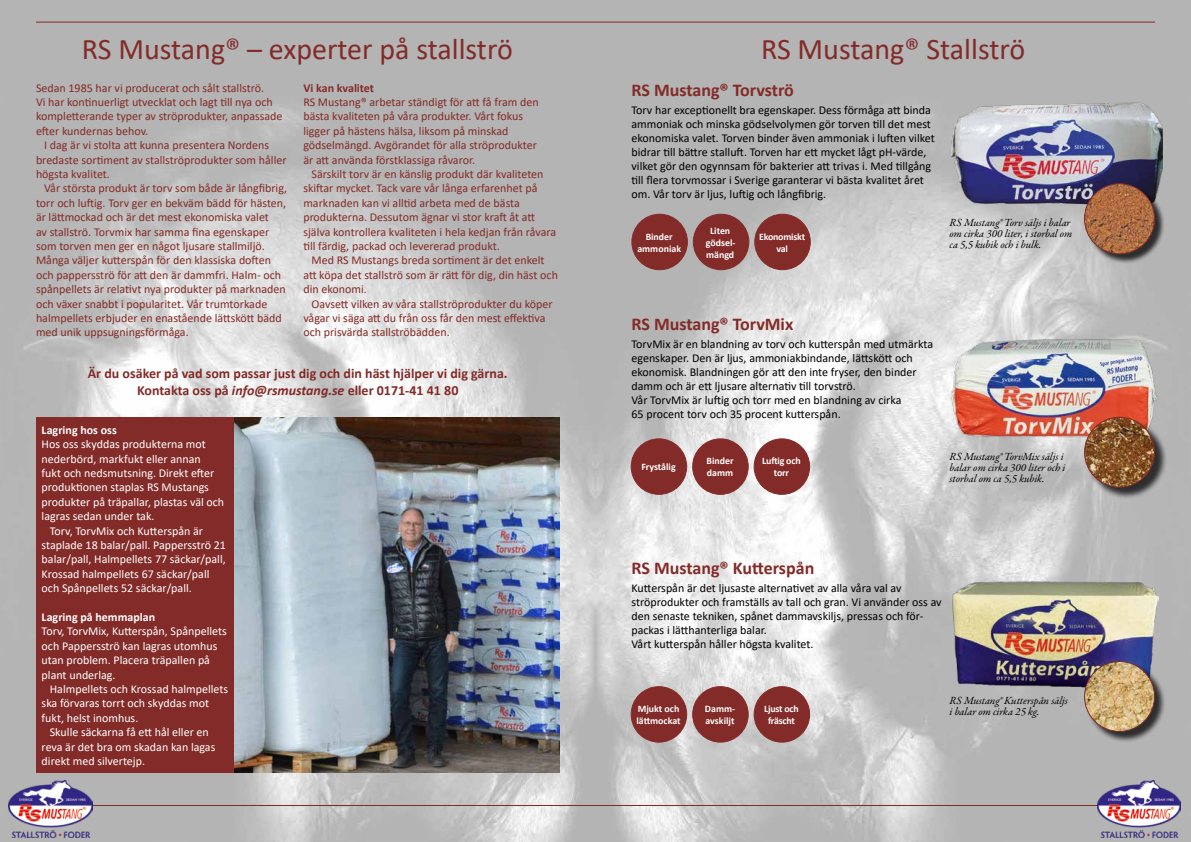
<style>
.page{position:relative;width:1191px;height:842px;background:#fff}
.page>*{position:absolute;margin:0;border:0;box-sizing:border-box;transform-origin:0 0}
.t1{font:30px "Calibri";color:#832b28}
.t2{font:700 18px "Calibri";color:#832b28}
.t3{font:700 14px/16.8px "Calibri";color:#832b28;text-align:center}
.t4{font:12px/14.4px "Calibri";color:#832b28}
.t5{font:12px/14px "Calibri";color:#000}
.t6{font:12px/14.4px "Calibri";color:#fff}
.t7{font:700 12px "Calibri";color:#fff}
.t8{font:700 12px "Calibri";color:#832b28}
.t9{font:italic 11px/11px "Garamond Premr Pro";letter-spacing:-.005em;color:#000}
.t10{font:700 9.9px/11.9px "Calibri";color:#fff}
.t11{font:700 9.9px/11.9px "Calibri";letter-spacing:-.02em;color:#fff;text-align:center}
.s1{font-style:italic}
</style>
<div class="page">
<img style="left:0;top:0;width:1191px;height:842px">
<img style="left:234px;top:418px;width:325px;height:355px">
<div style="left:36px;top:418px;width:198px;height:355px;background:#832b28"></div>
<hr style="left:36px;top:805px;width:1119px;height:1px;background:#832b28">
<img style="left:9px;top:780px;width:83px;height:57px">
<img style="left:1097px;top:780px;width:83px;height:57px">
<hr style="left:36px;top:22px;width:1119px;height:1px;background:#832b28">
<img style="left:949px;top:339px;width:211px;height:99px">
<img style="left:950px;top:581px;width:208px;height:110px">
<div style="left:693px;top:214px;width:56px;height:56px;background:#832b28;border-radius:50%"></div>
<div style="left:693px;top:214px;width:56px;height:56px;border:1px solid #832b28;border-radius:50%"></div>
<div style="left:632px;top:214px;width:55px;height:56px;background:#832b28;border-radius:50%"></div>
<div style="left:631px;top:214px;width:56px;height:56px;border:1px solid #832b28;border-radius:50%"></div>
<div style="left:755px;top:214px;width:55px;height:56px;background:#832b28;border-radius:50%"></div>
<div style="left:754px;top:214px;width:56px;height:56px;border:1px solid #832b28;border-radius:50%"></div>
<img style="left:951px;top:98px;width:211px;height:112px">
<div style="left:1085px;top:185px;width:80px;height:79px;background:#000;opacity:.75"></div>
<img style="left:1084px;top:184px;width:70px;height:70px;border-radius:35px">
<div style="left:1084px;top:183px;width:71px;height:71px;border:1px solid #832b28;border-radius:50%"></div>
<div style="left:692px;top:439px;width:56px;height:55px;background:#832b28;border-radius:50%"></div>
<div style="left:692px;top:438px;width:56px;height:57px;border:1px solid #832b28;border-radius:50%"></div>
<div style="left:631px;top:439px;width:55px;height:55px;background:#832b28;border-radius:50%"></div>
<div style="left:631px;top:438px;width:56px;height:57px;border:1px solid #832b28;border-radius:50%"></div>
<div style="left:754px;top:439px;width:55px;height:55px;background:#832b28;border-radius:50%"></div>
<div style="left:754px;top:438px;width:56px;height:57px;border:1px solid #832b28;border-radius:50%"></div>
<div style="left:692px;top:687px;width:56px;height:55px;background:#832b28;border-radius:50%"></div>
<div style="left:692px;top:686px;width:56px;height:56px;border:1px solid #832b28;border-radius:50%"></div>
<div style="left:631px;top:687px;width:55px;height:55px;background:#832b28;border-radius:50%"></div>
<div style="left:631px;top:686px;width:56px;height:56px;border:1px solid #832b28;border-radius:50%"></div>
<div style="left:754px;top:687px;width:55px;height:55px;background:#832b28;border-radius:50%"></div>
<div style="left:754px;top:686px;width:56px;height:56px;border:1px solid #832b28;border-radius:50%"></div>
<div style="left:1085px;top:418px;width:82px;height:82px;background:#000;opacity:.75"></div>
<img style="left:1084px;top:417px;width:70px;height:70px;border-radius:35px">
<div style="left:1084px;top:417px;width:71px;height:71px;border:1px solid #832b28;border-radius:50%"></div>
<div style="left:1085px;top:662px;width:81px;height:81px;background:#000;opacity:.75"></div>
<img style="left:1084px;top:661px;width:70px;height:70px;border-radius:35px">
<div style="left:1084px;top:661px;width:71px;height:71px;border:1px solid #832b28;border-radius:50%"></div>
<h1 class="t1" style="left:82px;top:28px;width:432px">RS Mustang® – experter på stallströ</h1>
<p class="t4" style="left:36px;top:80px;width:248px">Sedan 1985 har vi producerat och sålt stallströ.<br>Vi har kontinuerligt utvecklat och lagt till nya och kompletterande typer av ströprodukter, anpassade efter kundernas behov.</p>
<p class="t4" style="left:36px;top:138px;width:252px;text-indent:8px">I dag är vi stolta att kunna presentera Nordens bredaste sortiment av stallströprodukter som håller högsta kvalitet.</p>
<p class="t4" style="left:36px;top:181px;width:253px;text-indent:8px">Vår största produkt är torv som både är långfibrig, torr och luftig. Torv ger en bekväm bädd för hästen, är lättmockad och är det mest ekonomiska valet<br>av stallströ. Torvmix har samma fina egenskaper som torven men ger en något ljusare stallmiljö.<br>Många väljer kutterspån för den klassiska doften och pappersströ för att den är dammfri. Halm- och spånpellets är relativt nya produkter på marknaden och växer snabbt i popularitet. Vår trumtorkade halmpellets erbjuder en enastående lättskött bädd med unik uppsugningsförmåga.</p>
<p class="t8" style="left:303px;top:79px;width:72px">Vi kan kvalitet</p>
<p class="t4" style="left:303px;top:94px;width:237px">RS Mustang® arbetar ständigt för att få fram den bästa kvaliteten på våra produkter. Vårt fokus ligger på hästens hälsa, liksom på minskad gödselmängd. Avgörandet för alla ströprodukter är att använda förstklassiga råvaror.</p>
<p class="t4" style="left:303px;top:166px;width:254px;text-indent:8px">Särskilt torv är en känslig produkt där kvaliteten skiftar mycket. Tack vare vår långa erfarenhet på marknaden kan vi alltid arbeta med de bästa produkterna. Dessutom ägnar vi stor kraft åt att själva kontrollera kvaliteten i hela kedjan från råvara till färdig, packad och levererad produkt.</p>
<p class="t4" style="left:303px;top:253px;width:256px;text-indent:8px">Med RS Mustangs breda sortiment är det enkelt att köpa det stallströ som är rätt för dig, din häst och din ekonomi.</p>
<p class="t4" style="left:303px;top:296px;width:251px;text-indent:8px">Oavsett vilken av våra stallströprodukter du köper vågar vi säga att du från oss får den mest effektiva och prisvärda stallströbädden.</p>
<p class="t3" style="left:88px;top:365px;width:421px">Är du osäker på vad som passar just dig och din häst hjälper vi dig gärna.<br>Kontakta oss på <span class="s1">info@rsmustang.se</span> eller 0171-41 41 80</p>
<p class="t7" style="left:42px;top:421px;width:77px">Lagring hos oss</p>
<p class="t6" style="left:42px;top:437px;width:166px">Hos oss skyddas produkterna mot</p>
<p class="t6" style="left:42px;top:451px;width:161px">nederbörd, markfukt eller annan</p>
<p class="t6" style="left:42px;top:465px;width:174px">fukt och nedsmutsning. Direkt efter</p>
<p class="t6" style="left:42px;top:480px;width:169px">produktionen staplas RS Mustangs</p>
<p class="t6" style="left:42px;top:494px;width:184px">produkter på träpallar, plastas väl och</p>
<p class="t6" style="left:42px;top:509px;width:114px">lagras sedan under tak.</p>
<p class="t6" style="left:50px;top:523px;width:155px">Torv, TorvMix och Kutterspån är</p>
<p class="t6" style="left:42px;top:537px;width:186px">staplade 18 balar/pall. Pappersströ 21</p>
<p class="t6" style="left:42px;top:552px;width:186px">balar/pall, Halmpellets 77 säckar/pall,</p>
<p class="t6" style="left:42px;top:566px;width:169px">Krossad halmpellets 67 säckar/pall</p>
<p class="t6" style="left:42px;top:581px;width:152px">och Spånpellets 52 säckar/pall.</p>
<p class="t7" style="left:42px;top:608px;width:115px">Lagring på hemmaplan</p>
<p class="t6" style="left:42px;top:624px;width:187px">Torv, TorvMix, Kutterspån, Spånpellets och Pappersströ kan lagras utomhus utan problem. Placera träpallen på plant underlag.</p>
<p class="t6" style="left:50px;top:681px;width:180px">Halmpellets och Krossad halmpellets</p>
<p class="t6" style="left:42px;top:696px;width:169px">ska förvaras torrt och skyddas mot</p>
<p class="t6" style="left:42px;top:710px;width:98px">fukt, helst inomhus.</p>
<p class="t6" style="left:50px;top:725px;width:161px">Skulle säckarna få ett hål eller en</p>
<p class="t6" style="left:42px;top:739px;width:175px">reva är det bra om skadan kan lagas</p>
<p class="t6" style="left:42px;top:753px;width:105px">direkt med silvertejp.</p>
<h1 class="t1" style="left:761px;top:28px;width:266px">RS Mustang® Stallströ</h1>
<h2 class="t2" style="left:631px;top:77px;width:164px">RS Mustang® Torvströ</h2>
<p class="t5" style="left:631px;top:103px;width:305px">Torv har exceptionellt bra egenskaper. Dess förmåga att binda ammoniak och minska gödselvolymen gör torven till det mest ekonomiska valet. Torven binder även ammoniak i luften vilket bidrar till bättre stalluft. Torven har ett mycket lågt pH-värde, vilket gör den ogynnsam för bakterier att trivas i. Med tillgång till flera torvmossar i Sverige garanterar vi bästa kvalitet året om. Vår torv är ljus, luftig och långfibrig.</p>
<p class="t10" style="left:706px;top:224px;width:31px;text-align:center">Liten gödsel&shy;mängd</p>
<p class="t9" style="left:949px;top:218px;width:124px">RS Mustang® Torv säljs i balar om cirka 300 liter, i storbal om ca 5,5 kubik och i bulk.</p>
<p class="t10" style="left:637px;top:230px;width:45px;text-align:center">Binder ammoniak</p>
<p class="t11" style="left:759px;top:230px;width:48px">Ekonomiskt val</p>
<h2 class="t2" style="left:631px;top:311px;width:163px">RS Mustang® TorvMix</h2>
<p class="t5" style="left:631px;top:337px;width:303px">TorvMix är en blandning av torv och kutterspån med utmärkta egenskaper. Den är ljus, ammoniakbindande, lättskött och ekonomisk. Blandningen gör att den inte fryser, den binder damm och är ett ljusare alternativ till torvströ.<br>Vår TorvMix är luftig och torr med en blandning av cirka<br>65 procent torv och 35 procent kutterspån.</p>
<p class="t10" style="left:706px;top:455px;width:29px">Binder damm</p>
<p class="t10" style="left:641px;top:461px;width:36px">Frystålig</p>
<p class="t11" style="left:762px;top:455px;width:40px">Luftig och torr</p>
<p class="t9" style="left:949px;top:452px;width:117px">RS Mustang® TorvMix säljs i balar om cirka 300 liter och i storbal om ca 5,5 kubik.</p>
<h2 class="t2" style="left:631px;top:555px;width:184px">RS Mustang® Kutterspån</h2>
<p class="t5" style="left:631px;top:581px;width:312px">Kutterspån är det ljusaste alternativet av alla våra val av ströprodukter och framställs av tall och gran. Vi använder oss av den senaste tekniken, spånet dammavskiljs, pressas och för&shy;packas i lätthanterliga balar.<br>Vårt kutterspån håller högsta kvalitet.</p>
<p class="t10" style="left:636px;top:703px;width:46px">Mjukt och lättmockat</p>
<p class="t11" style="left:764px;top:703px;width:36px">Ljust och fräscht</p>
<p class="t9" style="left:949px;top:696px;width:120px">RS Mustang® Kutterspån säljs i balar om cirka 25 kg.</p>
<p class="t10" style="left:705px;top:703px;width:31px">Damm&shy;avskiljt</p>
</div>
